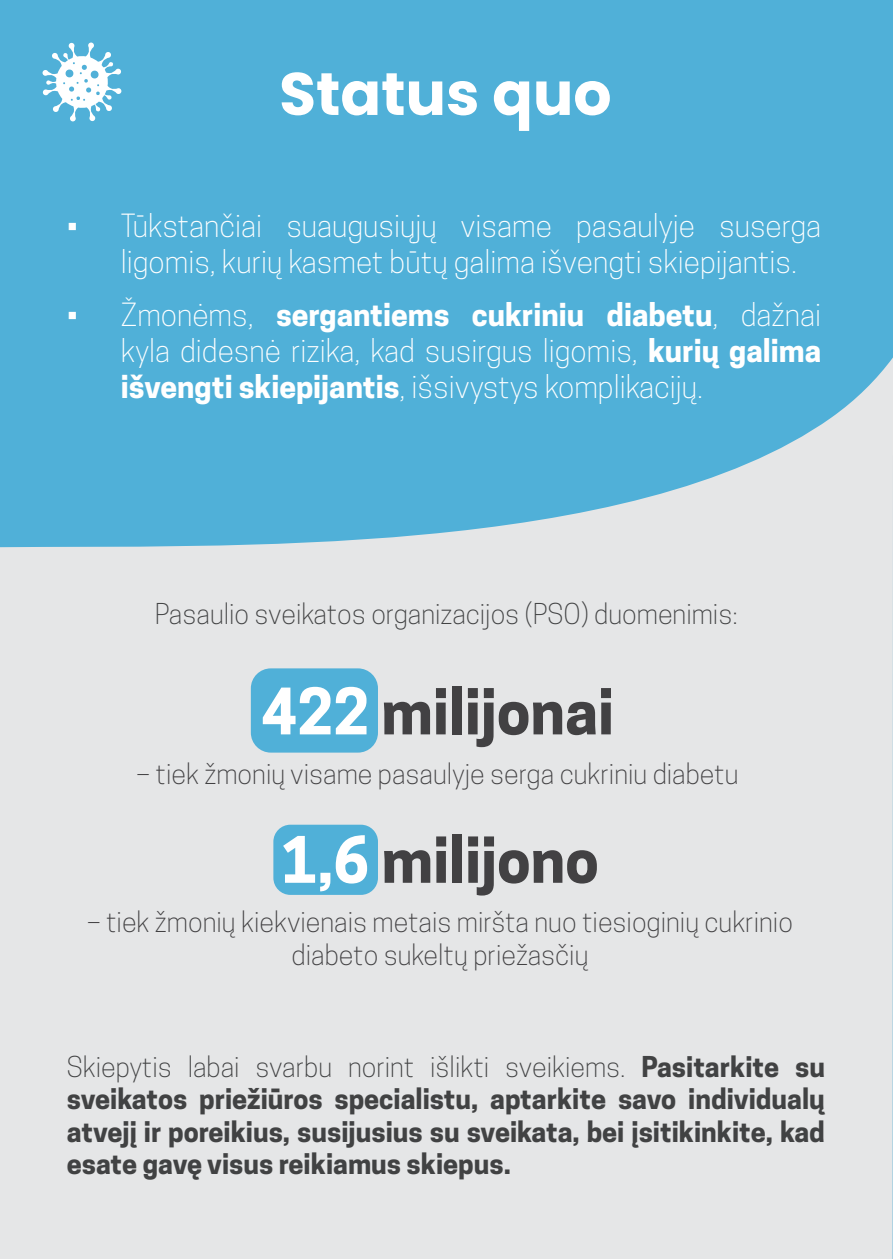
<style>
.page{position:relative;width:893px;height:1259px;background:#e5e6e7}
.page>*{position:absolute;margin:0;border:0;box-sizing:border-box;transform-origin:0 0}
.t1{font:700 60px "Cooper Hewitt";color:#424143}
.t2{font:700 60px "Poppins";color:#fff}
.t3{font:300 30px/36px "Cooper Hewitt";color:#fff}
.t4{font:700 27px/32.4px "Cooper Hewitt";color:#414243;text-align:justify}
.t5{font:300 27px/32.4px "Cooper Hewitt";color:#424143;text-align:center}
.t6{font:300 27px "Cooper Hewitt";color:#414243}
.s1{font-weight:700}
.s2{color:#fff}
.s3{font-weight:300}
</style>
<div class="page">
<svg style="left:0;top:0;width:893px;height:548px;background:#5ab3d9"></svg>
<svg style="left:892px;top:409px;width:1px;height:850px"></svg>
<div style="left:254px;top:671px;width:121px;height:78px;background:#50b0d8;border-radius:17px"></div>
<div style="left:251px;top:668px;width:127px;height:84px;border:6px solid #50b0d8;border-radius:17px"></div>
<svg style="left:42px;top:42px;width:80px;height:80px;background:#96cfe7"></svg>
<div style="left:273px;top:824px;width:105px;height:71px;background:#50b0d8;border-radius:17px"></div>
<h1 class="t2" style="left:279px;top:59px;width:334px">Status quo</h1>
<p class="t3" style="left:121px;top:208px;width:702px;text-indent:-54px">• Tūkstančiai suaugusiųjų visame pasaulyje suserga ligomis, kurių kasmet būtų galima išvengti skiepijantis.</p>
<p class="t3" style="left:121px;top:297px;width:702px;text-align:justify;text-indent:-54px">• Žmonėms, <span class="s1">sergantiems cukriniu diabetu</span>, dažnai kyla didesnė rizika, kad susirgus ligomis, <span class="s1">kurių galima išvengti skiepijantis</span>, išsivystys komplikacijų.</p>
<p class="t6" style="left:155px;top:598px;width:584px">Pasaulio sveikatos organizacijos (PSO) duomenimis:</p>
<h1 class="t1" style="left:261px;top:676px;width:354px"><span class="s2">422</span> milijonai</h1>
<p class="t5" style="left:137px;top:757px;width:603px">– tiek žmonių visame pasaulyje serga cukriniu diabetu</p>
<h1 class="t1" style="left:281px;top:824px;width:319px"><span class="s2">1,6</span> milijono</h1>
<p class="t5" style="left:87px;top:906px;width:707px">– tiek žmonių kiekvienais metais miršta nuo tiesioginių cukrinio diabeto sukeltų priežasčių</p>
<p class="t4" style="left:67px;top:1050px;width:760px"><span class="s3">Skiepytis labai svarbu norint išlikti sveikiems.</span> Pasitarkite su sveikatos priežiūros specialistu, aptarkite savo individualų atvejį ir poreikius, susijusius su sveikata, bei įsitikinkite, kad esate gavę visus reikiamus skiepus.</p>
</div>
